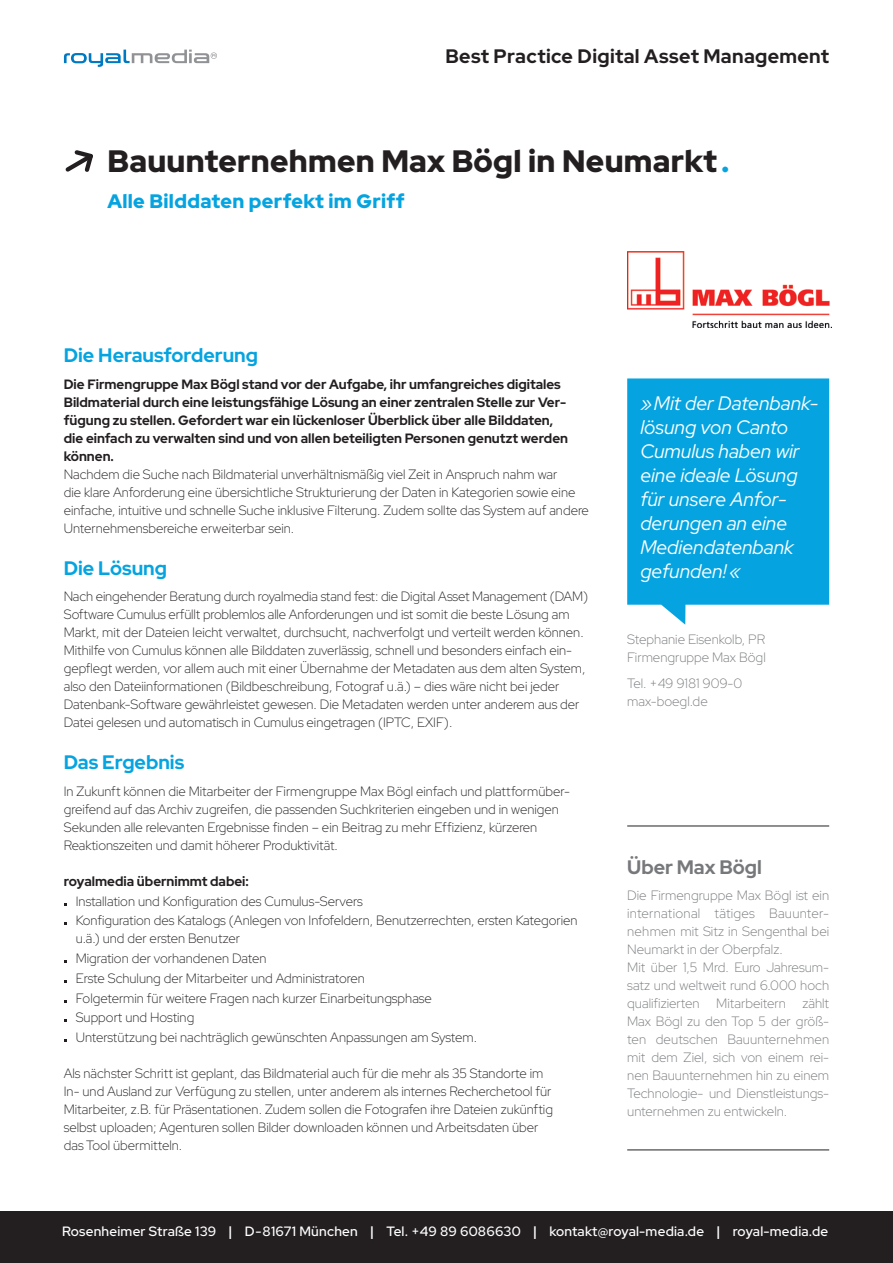
<style>
.page{position:relative;width:893px;height:1263px;background:#fff}
.page>*{position:absolute;margin:0;border:0;box-sizing:border-box;transform-origin:0 0}
.t1{font:900 30.9px "Red Hat Display";letter-spacing:.01em;color:#231f20}
.t2{font:italic 19.5px/24px "Red Hat Display";color:#fff}
.t3{font:700 19.5px "Red Hat Display";color:#05a4e0}
.t4{font:700 19.5px "Red Hat Display";letter-spacing:.02em;color:#231f20}
.t5{font:900 19.5px "Red Hat Display";letter-spacing:.02em;color:#05a4e0}
.t6{font:700 19.5px "Red Hat Display";color:#76787b}
.t7{font:300 13.5px/18px "Red Hat Display";color:#231f20}
.t8{font:300 13.5px/18px "Red Hat Display";color:#76787b}
.t9{font:700 13.5px/18px "Red Hat Display";color:#231f20}
.t10{font:500 13.5px "Red Hat Display";letter-spacing:.015em;color:#fff}
.s1{color:#05a4e0}
.s2{font-family:"Arial";font-weight:700}
</style>
<div class="page">
<svg style="left:627px;top:378px;width:202px;height:247px;background:#19abe2"></svg>
<hr style="left:627px;top:826px;width:202px;height:1px;background:#231f20">
<hr style="left:627px;top:1149px;width:202px;height:1px;background:#231f20">
<img style="left:627px;top:252px;width:203px;height:75px">
<div style="left:0;top:1212px;width:893px;height:51px;background:#231f20"></div>
<svg style="left:65px;top:150px;width:28px;height:22px"></svg>
<svg style="left:64px;top:50px;width:153px;height:17px"></svg>
<h2 class="t4" style="left:445px;top:44px;width:385px">Best Practice Digital Asset Management</h2>
<h1 class="t1" style="left:107px;top:141px;width:623px">Bauunternehmen Max Bögl in Neumarkt <span class="s1">.</span></h1>
<h2 class="t5" style="left:107px;top:188px;width:299px">Alle Bilddaten perfekt im Griff</h2>
<h2 class="t3" style="left:64px;top:343px;width:196px">Die Herausforderung</h2>
<p class="t9" style="left:64px;top:375px;width:506px">Die Firmengruppe Max Bögl stand vor der Aufgabe, ihr umfangreiches digitales Bildmaterial durch eine leistungsfähige Lösung an einer zentralen Stelle zur Ver&shy;fügung zu stellen. Gefordert war ein lückenloser Überblick über alle Bilddaten, die einfach zu verwalten sind und von allen beteiligten Personen genutzt werden können.</p>
<p class="t7" style="left:64px;top:465px;width:527px">Nachdem die Suche nach Bildmaterial unverhältnismäßig viel Zeit in Anspruch nahm war<br>die klare Anforderung eine übersichtliche Strukturierung der Daten in Kategorien sowie eine einfache, intuitive und schnelle Suche inklusive Filterung. Zudem sollte das System auf andere Unternehmensbereiche erweiterbar sein.</p>
<h2 class="t3" style="left:64px;top:555px;width:105px">Die Lösung</h2>
<p class="t7" style="left:64px;top:587px;width:526px">Nach eingehender Beratung durch royalmedia stand fest: die Digital Asset Management (DAM)<br>Software Cumulus erfüllt problemlos alle Anforderungen und ist somit die beste Lösung am Markt, mit der Dateien leicht verwaltet, durchsucht, nachverfolgt und verteilt werden können.<br>Mithilfe von Cumulus können alle Bilddaten zuverlässig, schnell und besonders einfach ein&shy;gepflegt werden, vor allem auch mit einer Übernahme der Metadaten aus dem alten System, also den Dateiinformationen (Bildbeschreibung, Fotograf u.ä.) – dies wäre nicht bei jeder Datenbank-Software gewährleistet gewesen. Die Metadaten werden unter anderem aus der Datei gelesen und automatisch in Cumulus eingetragen (IPTC, EXIF).</p>
<h2 class="t3" style="left:64px;top:750px;width:122px">Das Ergebnis</h2>
<p class="t7" style="left:64px;top:782px;width:508px">In Zukunft können die Mitarbeiter der Firmengruppe Max Bögl einfach und plattformüber&shy;greifend auf das Archiv zugreifen, die passenden Suchkriterien eingeben und in wenigen Sekunden alle relevanten Ergebnisse finden – ein Beitrag zu mehr Effizienz, kürzeren Reaktionszeiten und damit höherer Produktivität.</p>
<p class="t9" style="left:64px;top:872px;width:187px">royalmedia übernimmt dabei:</p>
<p class="t7" style="left:76px;top:890px;width:503px;line-height:19.8px">Installation und Konfiguration des Cumulus-Servers<br>Konfiguration des Katalogs (Anlegen von Infofeldern, Benutzerrechten, ersten Kategorien</p>
<p class="t7" style="left:76px;top:928px;width:403px;line-height:19.8px">u.ä.) und der ersten Benutzer<br>Migration der vorhandenen Daten<br>Erste Schulung der Mitarbeiter und Administratoren<br>Folgetermin für weitere Fragen nach kurzer Einarbeitungsphase Support und Hosting<br>Unterstützung bei nachträglich gewünschten Anpassungen am System.</p>
<p class="t7" style="left:64px;top:1064px;width:491px">Als nächster Schritt ist geplant, das Bildmaterial auch für die mehr als 35 Standorte im In- und Ausland zur Verfügung zu stellen, unter anderem als internes Recherchetool für Mitarbeiter, z.B. für Präsentationen. Zudem sollen die Fotografen ihre Dateien zukünftig selbst uploaden; Agenturen sollen Bilder downloaden können und Arbeitsdaten über das Tool übermitteln.</p>
<h2 class="t2" style="left:640px;top:391px;width:180px">»Mit der Datenbank&shy;lösung von Canto<br>Cumulus haben wir eine ideale Lösung für unsere Anfor&shy;derungen an eine<br>Mediendatenbank gefunden! «</h2>
<p class="t8" style="left:627px;top:630px;width:140px">Stephanie Eisenkolb, PR<br>Firmengruppe Max Bögl</p>
<p class="t8" style="left:627px;top:674px;width:117px">Tel. +49 9181 909-0 max-boegl.de</p>
<h2 class="t6" style="left:627px;top:854px;width:136px">Über Max Bögl</h2>
<p class="t8" style="left:627px;top:886px;width:203px">Die Firmengruppe Max Bögl ist ein international tätiges Bauunter&shy;nehmen mit Sitz in Sengenthal bei<br>Neumarkt in der Oberpfalz.<br>Mit über 1,5 Mrd. Euro Jahresum&shy;satz und weltweit rund 6.000 hoch qualifizierten Mitarbeitern zählt<br>Max Bögl zu den Top 5 der größ&shy;ten deutschen Bauunternehmen mit dem Ziel, sich von einem rei&shy;nen Bauunternehmen hin zu einem<br>Technologie- und Dienstleistungs&shy;unternehmen zu entwickeln.</p>
<p class="t10" style="left:62px;top:1223px;width:768px">Rosenheimer Straße 139 <span class="s2">|</span> D-81671 München <span class="s2">|</span> Tel. +49 89 6086630 <span class="s2">|</span> kontakt@royal-media.de <span class="s2">|</span> royal-media.de</p>
</div>
